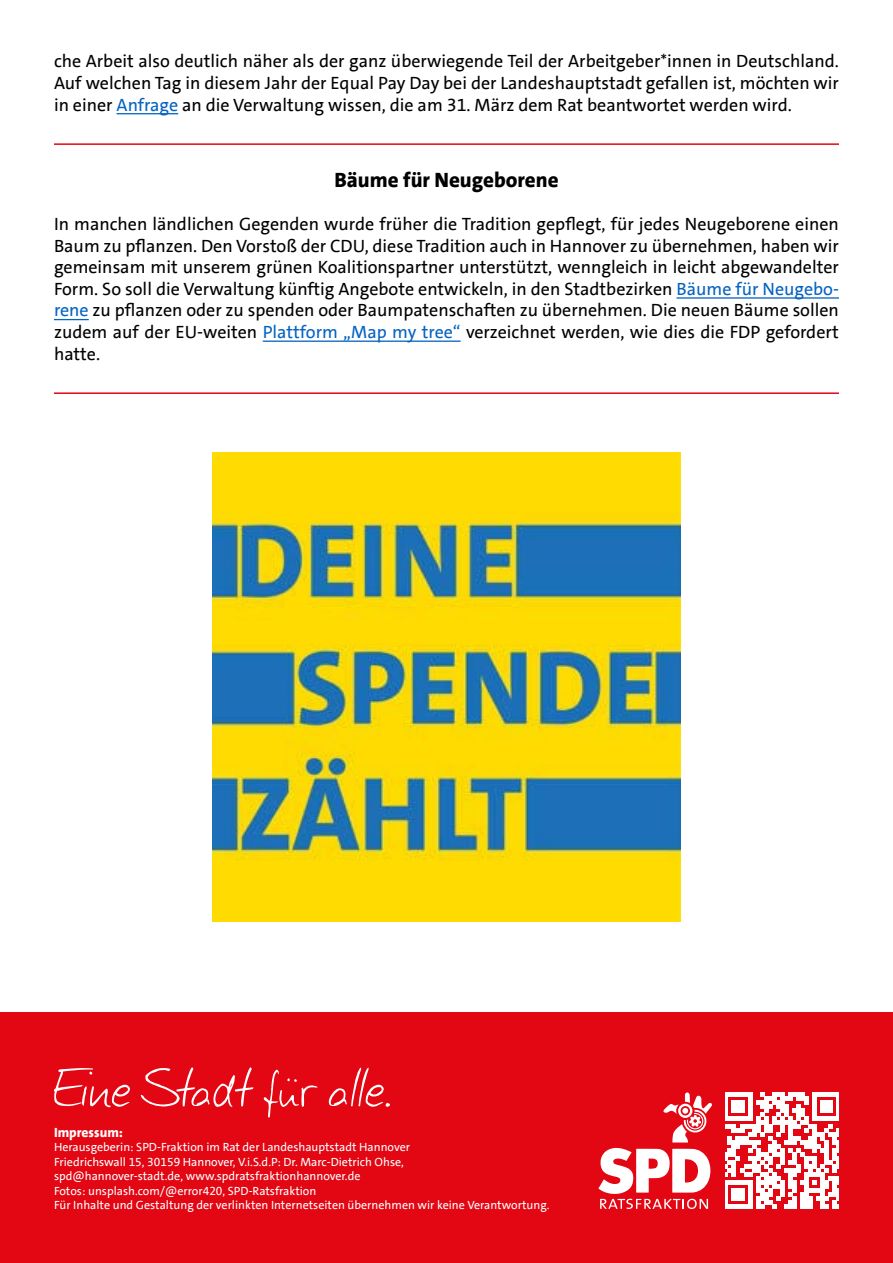
<style>
.page{position:relative;width:893px;height:1263px;background:#fff}
.page>*{position:absolute;margin:0;border:0;box-sizing:border-box;transform-origin:0 0}
.t1{font:800 21px "SPD The Sans";color:#000}
.t2{font:18px/21.6px "SPD The Sans";color:#000;text-align:justify}
.t3{font:800 13.5px "SPD The Sans";color:#fff}
.t4{font:12px/14.4px "SPD The Sans";color:#fff}
.s1{color:#0563c1}
</style>
<div class="page">
<div style="left:0;top:1012px;width:893px;height:251px;background:#e30613"></div>
<svg style="left:54px;top:1068px;width:76px;height:40px"></svg>
<svg style="left:141px;top:1067px;width:112px;height:40px"></svg>
<svg style="left:264px;top:1070px;width:54px;height:48px"></svg>
<svg style="left:329px;top:1067px;width:61px;height:40px"></svg>
<svg style="left:598px;top:1092px;width:114px;height:117px"></svg>
<svg style="left:725px;top:1092px;width:114px;height:117px"></svg>
<hr style="left:117px;top:113px;width:61px;height:1px;background:#0563c1">
<hr style="left:54px;top:143px;width:785px;height:2px;background:#e30613">
<hr style="left:676px;top:297px;width:163px;height:2px;background:#0563c1">
<hr style="left:54px;top:319px;width:35px;height:1px;background:#0563c1">
<hr style="left:263px;top:340px;width:198px;height:2px;background:#0563c1">
<hr style="left:54px;top:392px;width:785px;height:2px;background:#e30613">
<img style="left:212px;top:452px;width:469px;height:469px">
<p class="t2" style="left:54px;top:52px;width:786px">che Arbeit also deutlich näher als der ganz überwiegende Teil der Arbeitgeber*innen in Deutschland.<br>Auf welchen Tag in diesem Jahr der Equal Pay Day bei der Landeshauptstadt gefallen ist, möchten wir in einer <span class="s1">Anfrage</span> an die Verwaltung wissen, die am 31. März dem Rat beantwortet werden wird.</p>
<p class="t1" style="left:334px;top:171px;width:226px">Bäume für Neugeborene</p>
<p class="t2" style="left:54px;top:213px;width:786px">In manchen ländlichen Gegenden wurde früher die Tradition gepflegt, für jedes Neugeborene einen Baum zu pflanzen. Den Vorstoß der CDU, diese Tradition auch in Hannover zu übernehmen, haben wir gemeinsam mit unserem grünen Koalitionspartner unterstützt, wenngleich in leicht abgewandelter Form. So soll die Verwaltung künftig Angebote entwickeln, in den Stadtbezirken <span class="s1">Bäume für Neugebo&shy;rene</span> zu pflanzen oder zu spenden oder Baumpatenschaften zu übernehmen. Die neuen Bäume sollen zudem auf der EU-weiten <span class="s1">Plattform „Map my tree“</span> verzeichnet werden, wie dies die FDP gefordert hatte.</p>
<p class="t3" style="left:54px;top:1128px;width:71px">Impressum:</p>
<p class="t4" style="left:54px;top:1141px;width:497px">Herausgeberin: SPD-Fraktion im Rat der Landeshauptstadt Hannover<br>Friedrichswall 15, 30159 Hannover, V.i.S.d.P: Dr. Marc-Dietrich Ohse,<br>spd@hannover-stadt.de, www.spdratsfraktionhannover.de<br>Fotos: unsplash.com/@error420, SPD-Ratsfraktion<br>Für Inhalte und Gestaltung der verlinkten Internetseiten übernehmen wir keine Verantwortung.</p>
</div>
